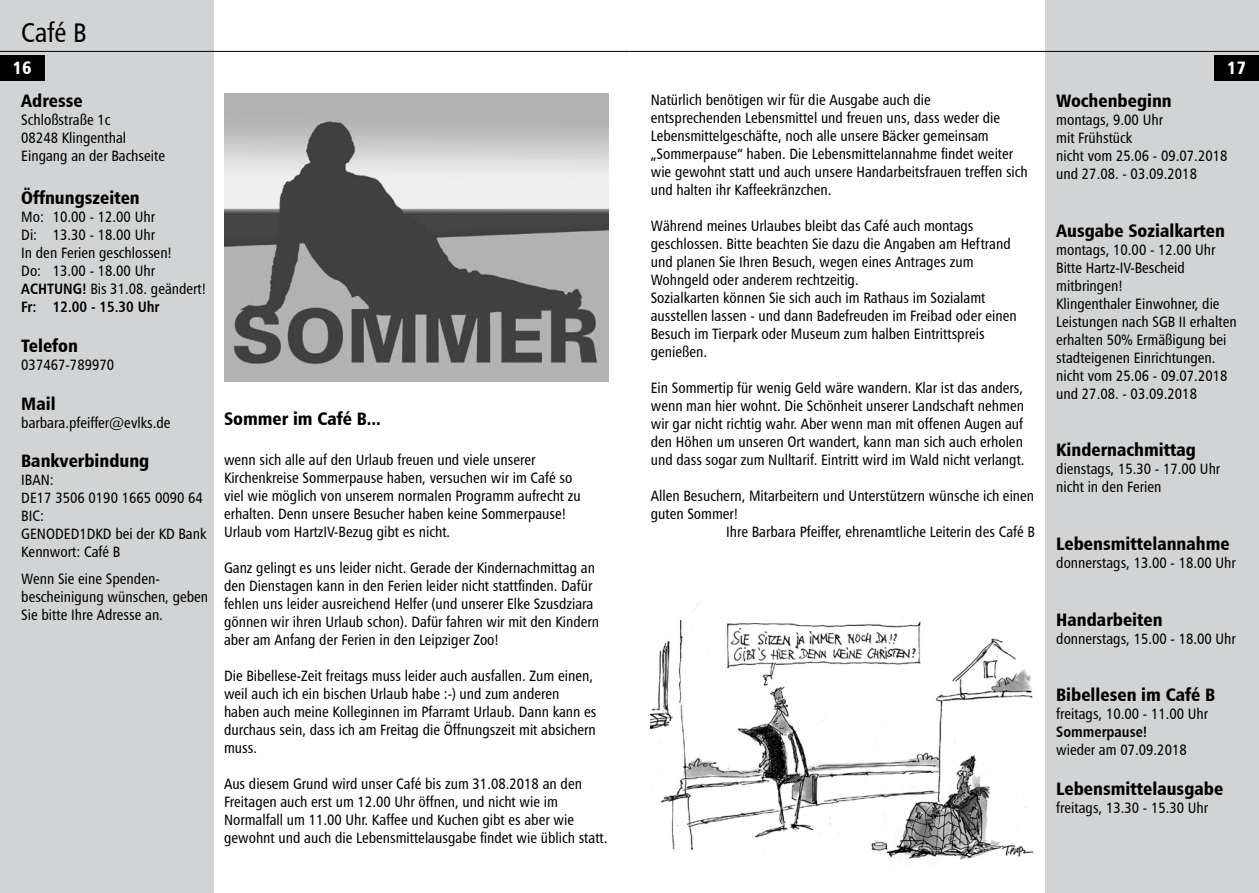
<style>
.page{position:relative;width:1259px;height:893px;background:#fff}
.page>*{position:absolute;margin:0;border:0;box-sizing:border-box;transform-origin:0 0}
.t1{font:27px "Humanist 777 BT Roman Condensed B";color:#000}
.t2{font:18px "Humanist 777 BT Black Condensed B";color:#000}
.t3{font:18px "Humanist 777 BT Black Condensed B";color:#fff}
.t4{font:15px/18px "Humanist 777 BT Roman Condensed B";color:#000}
.t5{font:15px "Humanist 777 BT Bold Condensed B";color:#000}
.s1{font-family:"Humanist 777 BT Bold Condensed B"}
</style>
<div class="page">
<div style="left:0;top:0;width:214px;height:893px;background:#d1d3d4"></div>
<div style="left:0;top:55px;width:45px;height:26px;background:#000"></div>
<hr style="left:0;top:51px;width:629px;height:1px;background:#000">
<div style="left:1045px;top:0;width:214px;height:893px;background:#d1d3d4"></div>
<div style="left:1214px;top:55px;width:45px;height:26px;background:#000"></div>
<hr style="left:629px;top:51px;width:630px;height:1px;background:#000">
<img style="left:224px;top:94px;width:384px;height:288px">
<img style="left:651px;top:603px;width:383px;height:257px">
<h1 class="t1" style="left:21px;top:16px;width:67px">Café B</h1>
<p class="t3" style="left:13px;top:57px;width:20px">16</p>
<p class="t3" style="left:1227px;top:57px;width:20px">17</p>
<p class="t2" style="left:21px;top:89px;width:63px">Adresse</p>
<p class="t4" style="left:21px;top:111px;width:145px">Schloßstraße 1c<br>08248 Klingenthal<br>Eingang an der Bachseite</p>
<p class="t2" style="left:21px;top:187px;width:120px">Öffnungszeiten</p>
<p class="t4" style="left:21px;top:208px;width:186px">Mo: 10.00 - 12.00 Uhr<br>Di: 13.30 - 18.00 Uhr<br>In den Ferien geschlossen!<br>Do: 13.00 - 18.00 Uhr<br><span class="s1">ACHTUNG!</span> Bis 31.08. geändert!</p>
<p class="t5" style="left:21px;top:298px;width:140px">Fr: 12.00 - 15.30 Uhr</p>
<p class="t2" style="left:21px;top:334px;width:58px">Telefon</p>
<p class="t4" style="left:21px;top:356px;width:94px">037467-789970</p>
<p class="t2" style="left:21px;top:392px;width:36px">Mail</p>
<p class="t4" style="left:21px;top:413px;width:151px">barbara.pfeiffer@evlks.de</p>
<p class="t2" style="left:21px;top:449px;width:130px">Bankverbindung</p>
<p class="t4" style="left:21px;top:471px;width:187px">IBAN:<br>DE17 3506 0190 1665 0090 64<br>BIC:<br>GENODED1DKD bei der KD Bank<br>Kennwort: Café B</p>
<p class="t4" style="left:21px;top:569px;width:188px">Wenn Sie eine Spenden&shy;bescheinigung wünschen, geben<br>Sie bitte Ihre Adresse an.</p>
<p class="t2" style="left:224px;top:407px;width:158px">Sommer im Café B...</p>
<p class="t4" style="left:224px;top:450px;width:358px">wenn sich alle auf den Urlaub freuen und viele unserer Kirchenkreise Sommerpause haben, versuchen wir im Café so viel wie möglich von unserem normalen Programm aufrecht zu erhalten. Denn unsere Besucher haben keine Sommerpause!<br>Urlaub vom HartzIV-Bezug gibt es nicht.</p>
<p class="t4" style="left:224px;top:558px;width:377px">Ganz gelingt es uns leider nicht. Gerade der Kindernachmittag an den Dienstagen kann in den Ferien leider nicht stattfinden. Dafür fehlen uns leider ausreichend Helfer (und unserer Elke Szusdziara gönnen wir ihren Urlaub schon). Dafür fahren wir mit den Kindern aber am Anfang der Ferien in den Leipziger Zoo!</p>
<p class="t4" style="left:224px;top:666px;width:374px">Die Bibellese-Zeit freitags muss leider auch ausfallen. Zum einen, weil auch ich ein bischen Urlaub habe :-) und zum anderen haben auch meine Kolleginnen im Pfarramt Urlaub. Dann kann es durchaus sein, dass ich am Freitag die Öffnungszeit mit absichern muss.</p>
<p class="t4" style="left:224px;top:774px;width:385px">Aus diesem Grund wird unser Café bis zum 31.08.2018 an den Freitagen auch erst um 12.00 Uhr öffnen, und nicht wie im Normalfall um 11.00 Uhr. Kaffee und Kuchen gibt es aber wie gewohnt und auch die Lebensmittelausgabe findet wie üblich statt.</p>
<p class="t4" style="left:651px;top:90px;width:378px">Natürlich benötigen wir für die Ausgabe auch die<br>entsprechenden Lebensmittel und freuen uns, dass weder die Lebensmittelgeschäfte, noch alle unsere Bäcker gemeinsam „Sommerpause“ haben. Die Lebensmittelannahme findet weiter wie gewohnt statt und auch unsere Handarbeitsfrauen treffen sich und halten ihr Kaffeekränzchen.</p>
<p class="t4" style="left:651px;top:216px;width:367px">Während meines Urlaubes bleibt das Café auch montags geschlossen. Bitte beachten Sie dazu die Angaben am Heftrand und planen Sie Ihren Besuch, wegen eines Antrages zum Wohngeld oder anderem rechtzeitig.<br>Sozialkarten können Sie sich auch im Rathaus im Sozialamt ausstellen lassen - und dann Badefreuden im Freibad oder einen Besuch im Tierpark oder Museum zum halben Eintrittspreis genießen.</p>
<p class="t4" style="left:651px;top:378px;width:375px;text-align:justify">Ein Sommertip für wenig Geld wäre wandern. Klar ist das anders, wenn man hier wohnt. Die Schönheit unserer Landschaft nehmen wir gar nicht richtig wahr. Aber wenn man mit offenen Augen auf den Höhen um unseren Ort wandert, kann man sich auch erholen und dass sogar zum Nulltarif. Eintritt wird im Wald nicht verlangt.</p>
<p class="t4" style="left:651px;top:486px;width:385px">Allen Besuchern, Mitarbeitern und Unterstützern wünsche ich einen</p>
<p class="t4" style="left:651px;top:504px;width:89px">guten Sommer!</p>
<p class="t4" style="left:726px;top:522px;width:310px">Ihre Barbara Pfeiffer, ehrenamtliche Leiterin des Café B</p>
<p class="t2" style="left:1056px;top:89px;width:117px">Wochenbeginn</p>
<p class="t4" style="left:1056px;top:111px;width:173px">montags, 9.00 Uhr<br>mit Frühstück<br>nicht vom 25.06 - 09.07.2018 und 27.08. - 03.09.2018</p>
<p class="t2" style="left:1056px;top:219px;width:170px">Ausgabe Sozialkarten</p>
<p class="t4" style="left:1056px;top:240px;width:182px">montags, 10.00 - 12.00 Uhr<br>Bitte Hartz-IV-Bescheid mitbringen!<br>Klingenthaler Einwohner, die<br>Leistungen nach SGB II erhalten erhalten 50% Ermäßigung bei stadteigenen Einrichtungen. nicht vom 25.06 - 09.07.2018 und 27.08. - 03.09.2018</p>
<p class="t2" style="left:1056px;top:439px;width:141px">Kindernachmittag</p>
<p class="t4" style="left:1056px;top:460px;width:165px">dienstags, 15.30 - 17.00 Uhr nicht in den Ferien</p>
<p class="t2" style="left:1056px;top:532px;width:175px">Lebensmittelannahme</p>
<p class="t4" style="left:1056px;top:554px;width:181px">donnerstags, 13.00 - 18.00 Uhr</p>
<p class="t2" style="left:1056px;top:608px;width:108px">Handarbeiten</p>
<p class="t4" style="left:1056px;top:629px;width:181px">donnerstags, 15.00 - 18.00 Uhr</p>
<p class="t2" style="left:1056px;top:683px;width:160px">Bibellesen im Café B</p>
<p class="t4" style="left:1056px;top:705px;width:153px">freitags, 10.00 - 11.00 Uhr</p>
<p class="t5" style="left:1056px;top:723px;width:93px">Sommerpause!</p>
<p class="t4" style="left:1056px;top:741px;width:132px">wieder am 07.09.2018</p>
<p class="t2" style="left:1056px;top:777px;width:169px">Lebensmittelausgabe</p>
<p class="t4" style="left:1056px;top:798px;width:153px">freitags, 13.30 - 15.30 Uhr</p>
</div>
